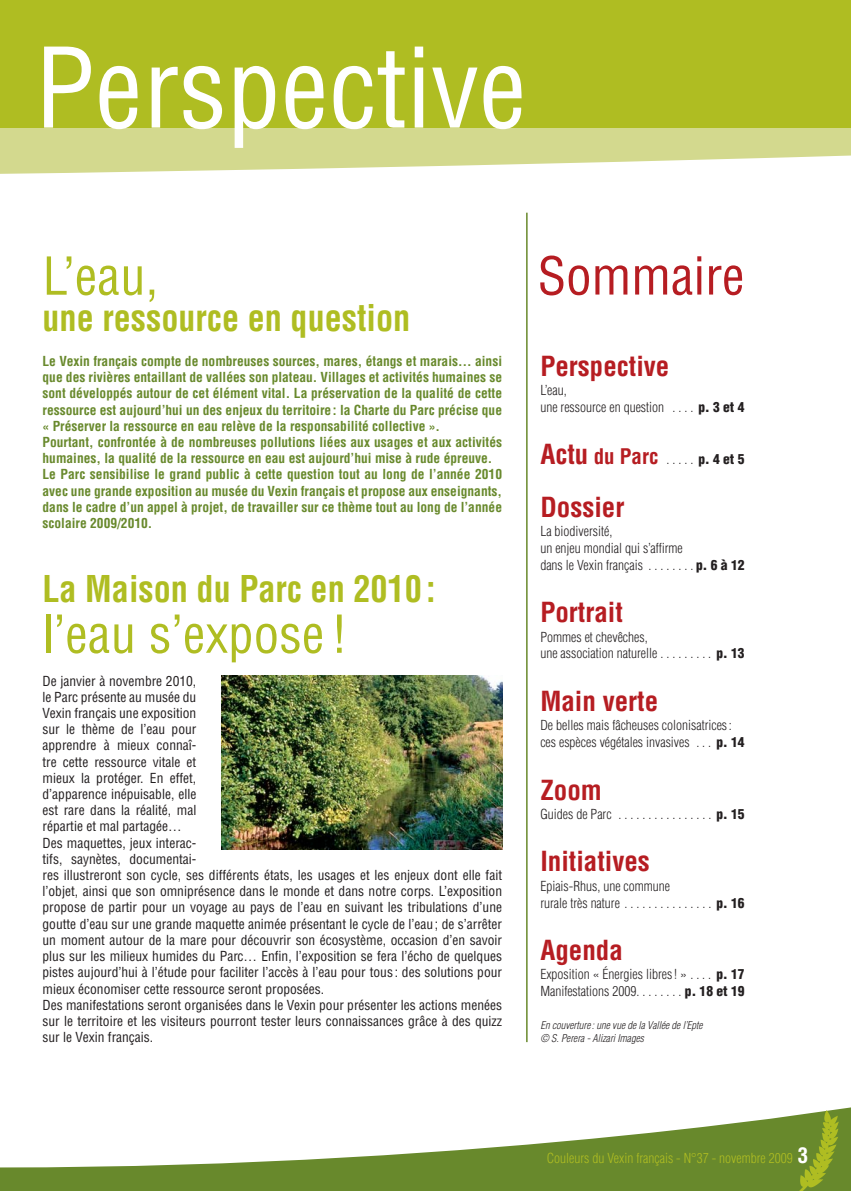
<style>
.page{position:relative;width:851px;height:1191px;background:#fff}
.page>*{position:absolute;margin:0;border:0;box-sizing:border-box;transform-origin:0 0}
.t1{font:condensed 108px "Helvetica LT Std";color:#fff}
.t2{font:condensed 51px "Helvetica LT Std";color:#afbd22}
.t3{font:condensed 51px "Helvetica LT Std";color:#b61d22}
.t4{font:700 condensed 36px "Helvetica LT Std";color:#afbd22;scale:.95 1}
.t5{font:700 condensed 27px "Helvetica LT Std";color:#b61d22}
.t6{font:700 condensed 21px "Helvetica LT Std";color:#b61d22}
.t7{font:condensed 13.5px/16.2px "Helvetica LT Std";color:#231f20}
.t8{font:700 condensed 13.5px/16.2px "Helvetica LT Std";color:#68892c}
.t9{font:300 condensed 13.5px/16.8px "Helvetica LT Std";color:#231f20}
.t10{font:300 condensed 13.5px "Helvetica LT Std";color:#afbd22}
.t11{font:italic 300 condensed 10.5px/13.2px "Helvetica LT Std";color:#231f20}
.s1{font-weight:900}
.s2{font-size:27px}
.s3{font-weight:300;font-size:13.5px;color:#231f20}
.s4{font-weight:900;font-size:13.5px;color:#231f20}
.s5{font-weight:700;font-size:21px;color:#fff}
</style>
<div class="page">
<svg style="left:0;top:1107px;width:850px;height:83px"></svg>
<img style="left:792px;top:1110px;width:46px;height:80px">
<svg style="left:0;top:128px;width:850px;height:46px;fill:#d3d98e"></svg>
<div style="left:0;top:0;width:850px;height:128px;background:#afbd22"></div>
<hr style="left:526px;top:213px;width:1px;height:829px;background:#68892c">
<img style="left:222px;top:676px;width:280px;height:174px">
<h1 class="t1" style="left:35px;top:51px;width:493px">Perspective</h1>
<h2 class="t2" style="left:43px;top:258px;width:117px">L’eau,</h2>
<h2 class="t3" style="left:537px;top:258px;width:208px">Sommaire</h2>
<h3 class="t4" style="left:43px;top:305px;width:388px">une ressource en question</h3>
<p class="t8" style="left:43px;top:355px;width:461px">Le Vexin français compte de nombreuses sources, mares, étangs et marais… ainsi que des rivières entaillant de vallées son plateau. Villages et activités humaines se sont développés autour de cet élément vital. La préservation de la qualité de cette ressource est aujourd’hui un des enjeux du territoire : la Charte du Parc précise que « Préserver la ressource en eau relève de la responsabilité collective ».<br>Pourtant, confrontée à de nombreuses pollutions liées aux usages et aux activités humaines, la qualité de la ressource en eau est aujourd’hui mise à rude épreuve.<br>Le Parc sensibilise le grand public à cette question tout au long de l’année 2010 avec une grande exposition au musée du Vexin français et propose aux enseignants, dans le cadre d’un appel à projet, de travailler sur ce thème tout au long de l’année scolaire 2009/2010.</p>
<h3 class="t4" style="left:43px;top:576px;width:415px">La Maison du Parc en 2010 :</h3>
<h2 class="t2" style="left:43px;top:616px;width:307px">l’eau s’expose !</h2>
<p class="t7" style="left:43px;top:674px;width:461px">De janvier à novembre 2010,<br>le Parc présente au musée du<br>Vexin français une exposition<br>sur le thème de l’eau pour<br>apprendre à mieux connaî-<br>tre cette ressource vitale et<br>mieux la protéger. En effet,<br>d’apparence inépuisable, elle<br>est rare dans la réalité, mal<br>répartie et mal partagée…<br>Des maquettes, jeux interac-<br>tifs, saynètes, documentai-<br>res illustreront son cycle, ses différents états, les usages et les enjeux dont elle fait l’objet, ainsi que son omniprésence dans le monde et dans notre corps. L’exposition propose de partir pour un voyage au pays de l’eau en suivant les tribulations d’une goutte d’eau sur une grande maquette animée présentant le cycle de l’eau ; de s’arrêter un moment autour de la mare pour découvrir son écosystème, occasion d’en savoir plus sur les milieux humides du Parc… Enfin, l’exposition se fera l’écho de quelques pistes aujourd’hui à l’étude pour faciliter l’accès à l’eau pour tous : des solutions pour mieux économiser cette ressource seront proposées.<br>Des manifestations seront organisées dans le Vexin pour présenter les actions menées sur le territoire et les visiteurs pourront tester leurs connaissances grâce à des quizz sur le Vexin français.</p>
<h3 class="t5" style="left:540px;top:356px;width:130px">Perspective</h3>
<p class="t9" style="left:540px;top:383px;width:206px">L’eau,<br>une ressource en question . . . . <span class="s1">p. 3 et 4</span></p>
<h3 class="t6" style="left:540px;top:449px;width:206px"><span class="s2">Actu</span> du Parc <span class="s3">. . . . .</span> <span class="s4">p. 4 et 5</span></h3>
<h3 class="t5" style="left:540px;top:497px;width:85px">Dossier</h3>
<p class="t9" style="left:540px;top:524px;width:206px">La biodiversité,<br>un enjeu mondial qui s’affirme<br>dans le Vexin français . . . . . . . . <span class="s1">p. 6 à 12</span></p>
<h3 class="t5" style="left:540px;top:603px;width:84px">Portrait</h3>
<p class="t9" style="left:540px;top:630px;width:206px">Pommes et chevêches,<br>une association naturelle . . . . . . . . . <span class="s1">p. 13</span></p>
<h3 class="t5" style="left:540px;top:691px;width:119px">Main verte</h3>
<p class="t9" style="left:540px;top:718px;width:206px">De belles mais fâcheuses colonisatrices : ces espèces végétales invasives . . . <span class="s1">p. 14</span></p>
<h3 class="t5" style="left:540px;top:780px;width:63px">Zoom</h3>
<p class="t9" style="left:540px;top:807px;width:206px">Guides de Parc . . . . . . . . . . . . . . . . <span class="s1">p. 15</span></p>
<h3 class="t5" style="left:540px;top:852px;width:111px">Initiatives</h3>
<p class="t9" style="left:540px;top:879px;width:206px">Epiais-Rhus, une commune<br>rurale très nature . . . . . . . . . . . . . . . <span class="s1">p. 16</span></p>
<h3 class="t5" style="left:540px;top:940px;width:84px">Agenda</h3>
<p class="t9" style="left:540px;top:968px;width:206px">Exposition « Énergies libres ! » . . . . <span class="s1">p. 17<br></span>Manifestations 2009. . . . . . . . <span class="s1">p. 18 et 19</span></p>
<p class="t11" style="left:540px;top:1019px;width:163px">En couverture : une vue de la Vallée de l’Epte © S. Perera - Alizari Images</p>
<p class="t10" style="left:546px;top:1152px;width:263px">Couleurs du Vexin français - N°37 - novembre 2009 <span class="s5">3</span></p>
</div>
